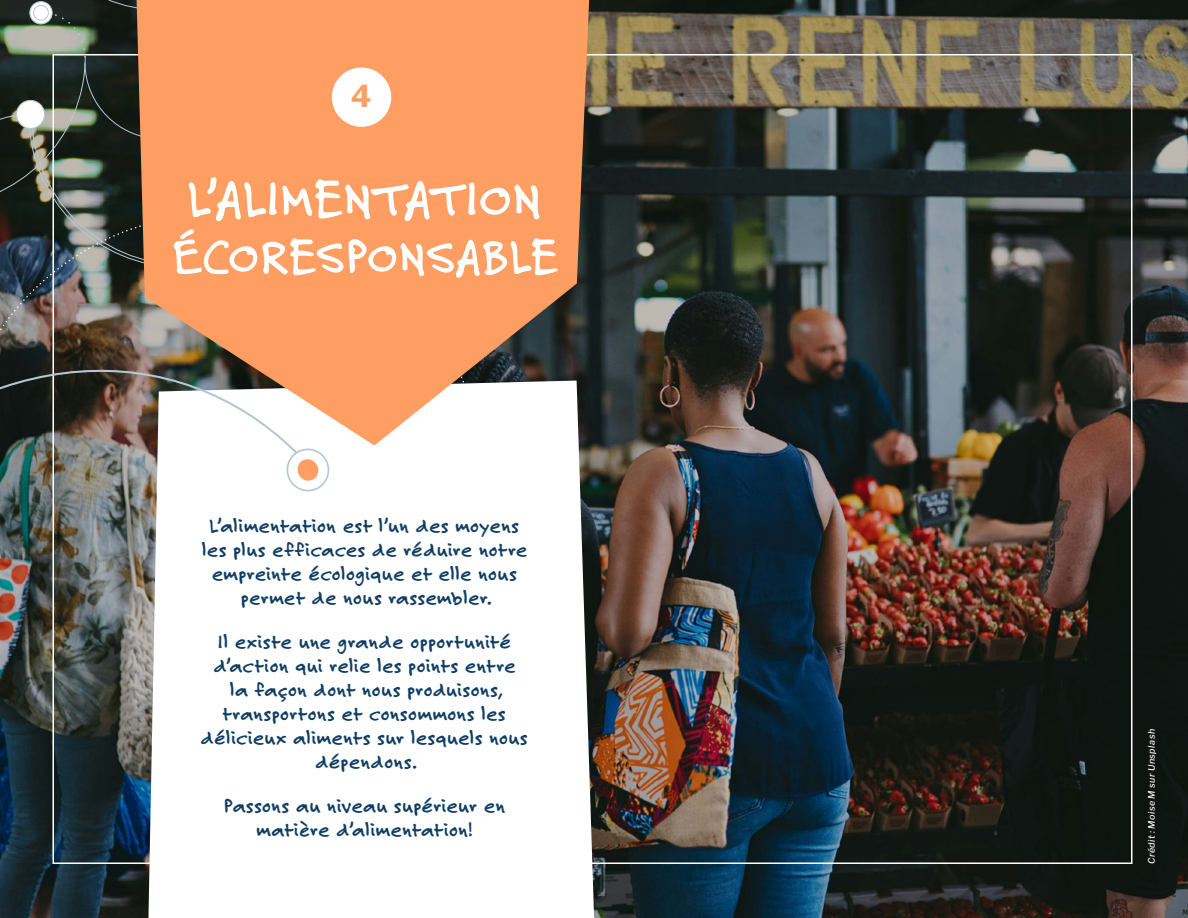
<style>
.page{position:relative;width:1188px;height:918px;background:#fff}
.page>*{position:absolute;margin:0;border:0;box-sizing:border-box;transform-origin:0 0}
.AP_-_Title{font:700 54px "Felt Tip Roman";letter-spacing:.005em;color:#fff}
.AP_-_Title-2{font:700 51px "Felt Tip Roman";letter-spacing:-.01em;color:#fff}
.Body{font:100 30px "Libre Franklin";color:#ff9e62}
.AP_-_Intro_Text{font:700 21px/24px "Felt Tip Roman";letter-spacing:.02em;color:#0f3d63;text-align:center}
.Image_credit{font:italic 100 9px "Libre Franklin";letter-spacing:.05em;color:#fff}
</style>
<div class="page">
<img style="left:0;top:0;width:1188px;height:918px">
<img style="left:0;top:268px;width:137px;height:65px">
<img style="left:0;top:0;width:137px;height:268px">
<svg style="left:30px;top:2px;width:22px;height:22px"></svg>
<div style="left:29px;top:1px;width:24px;height:23px;border:1px solid #b5c8d1;border-radius:50%"></div>
<img style="left:0;top:11px;width:87px;height:196px">
<div style="left:17px;top:100px;width:28px;height:28px;background:#fff;border-radius:50%"></div>
<div style="left:16px;top:100px;width:29px;height:29px;border:1px solid #b5c8d1;border-radius:50%"></div>
<div style="left:34px;top:5px;width:14px;height:15px;background:#fff;border-radius:50%"></div>
<div style="left:33px;top:5px;width:16px;height:16px;border:1px solid #b5c8d1;border-radius:50%"></div>
<svg style="left:148px;top:381px;width:446px;height:537px"></svg>
<svg style="left:137px;top:0;width:452px;height:446px;background:#f19d69"></svg>
<div style="left:1141px;top:722px;width:22px;height:149px;background:#0f1412"></div>
<div style="left:332px;top:67px;width:59px;height:60px;background:#fff;border-radius:50%"></div>
<img style="left:0;top:333px;width:307px;height:111px">
<svg style="left:0;top:444px;width:480px;height:155px"></svg>
<p class="Body" style="left:351px;top:73px;width:22px">4</p>
<p class="AP_-_Title" style="left:188px;top:162px;width:356px">L’ALIMENTATION</p>
<p class="AP_-_Title-2" style="left:172px;top:222px;width:388px">ÉCORESPONSABLE</p>
<p class="AP_-_Intro_Text" style="left:202px;top:513px;width:327px">L’alimentation est l’un des moyens les plus efficaces de réduire notre empreinte écologique et elle nous permet de nous rassembler.</p>
<p class="AP_-_Intro_Text" style="left:201px;top:629px;width:328px">Il existe une grande opportunité d’action qui relie les points entre<br>la façon dont nous produisons, transportons et consommons les délicieux aliments sur lesquels nous dépendons.</p>
<p class="AP_-_Intro_Text" style="left:224px;top:794px;width:283px">Passons au niveau supérieur en matière d’alimentation!</p>
<p class="Image_credit" style="left:1145px;top:864px;width:136px;rotate:-90deg">Crédit : Moise M sur Unsplash</p>
</div>
